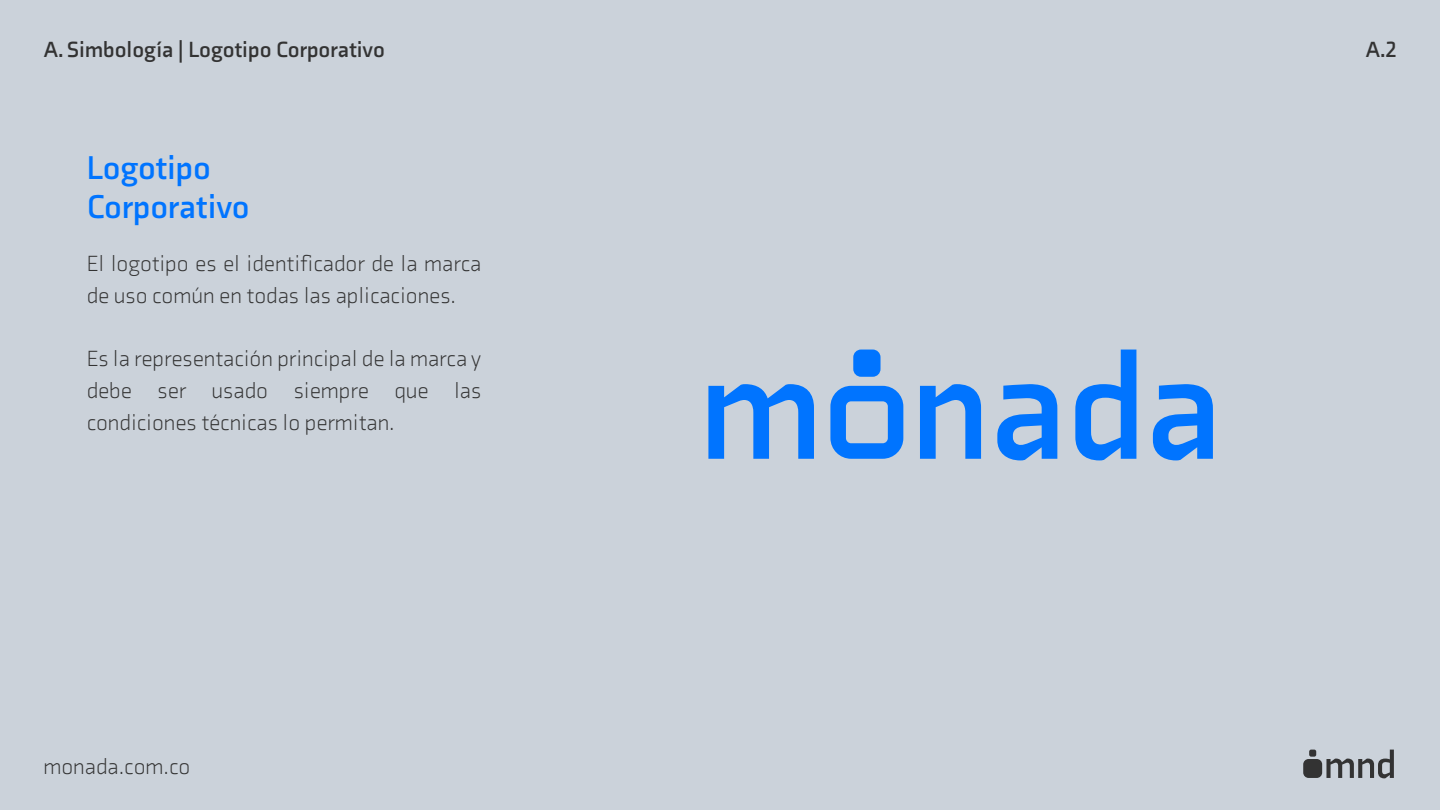
<style>
.page{position:relative;width:1440px;height:810px;background:#cbd2da}
.page>*{position:absolute;margin:0;border:0;box-sizing:border-box;transform-origin:0 0}
.t1{font:700 33.75px/39.2px "Axia";color:#0074ff}
.t2{font:300 22.5px/31.7px "Axia";color:#333}
.t3{font:700 22.5px "Axia";color:#333}
</style>
<div class="page">
<svg style="left:1326px;top:750px;width:68px;height:28px"></svg>
<div style="left:1303px;top:759px;width:19px;height:19px;background:#333;border-radius:5px"></div>
<div style="left:1309px;top:750px;width:7px;height:7px;background:#333;border-radius:2px"></div>
<svg style="left:708px;top:384px;width:106px;height:75px"></svg>
<svg style="left:920px;top:384px;width:61px;height:75px"></svg>
<svg style="left:997px;top:384px;width:60px;height:76px"></svg>
<svg style="left:1075px;top:350px;width:61px;height:110px"></svg>
<svg style="left:1153px;top:384px;width:60px;height:76px"></svg>
<svg style="left:830px;top:386px;width:73px;height:73px"></svg>
<div style="left:853px;top:350px;width:28px;height:27px;background:#0074ff;border-radius:8px"></div>
<p class="t3" style="left:43px;top:36px;width:343px">A. Simbología | Logotipo Corporativo</p>
<p class="t3" style="left:1365px;top:36px;width:32px">A.2</p>
<h1 class="t1" style="left:87px;top:148px;width:165px">Logotipo<br>Corporativo</h1>
<p class="t2" style="left:87px;top:248px;width:396px">El logotipo es el identificador de la marca de uso común en todas las aplicaciones.</p>
<p class="t2" style="left:87px;top:343px;width:396px;text-align:justify">Es la representación principal de la marca y debe ser usado siempre que las condiciones técnicas lo permitan.</p>
<p class="t2" style="left:43px;top:750px;width:149px">monada.com.co</p>
</div>
